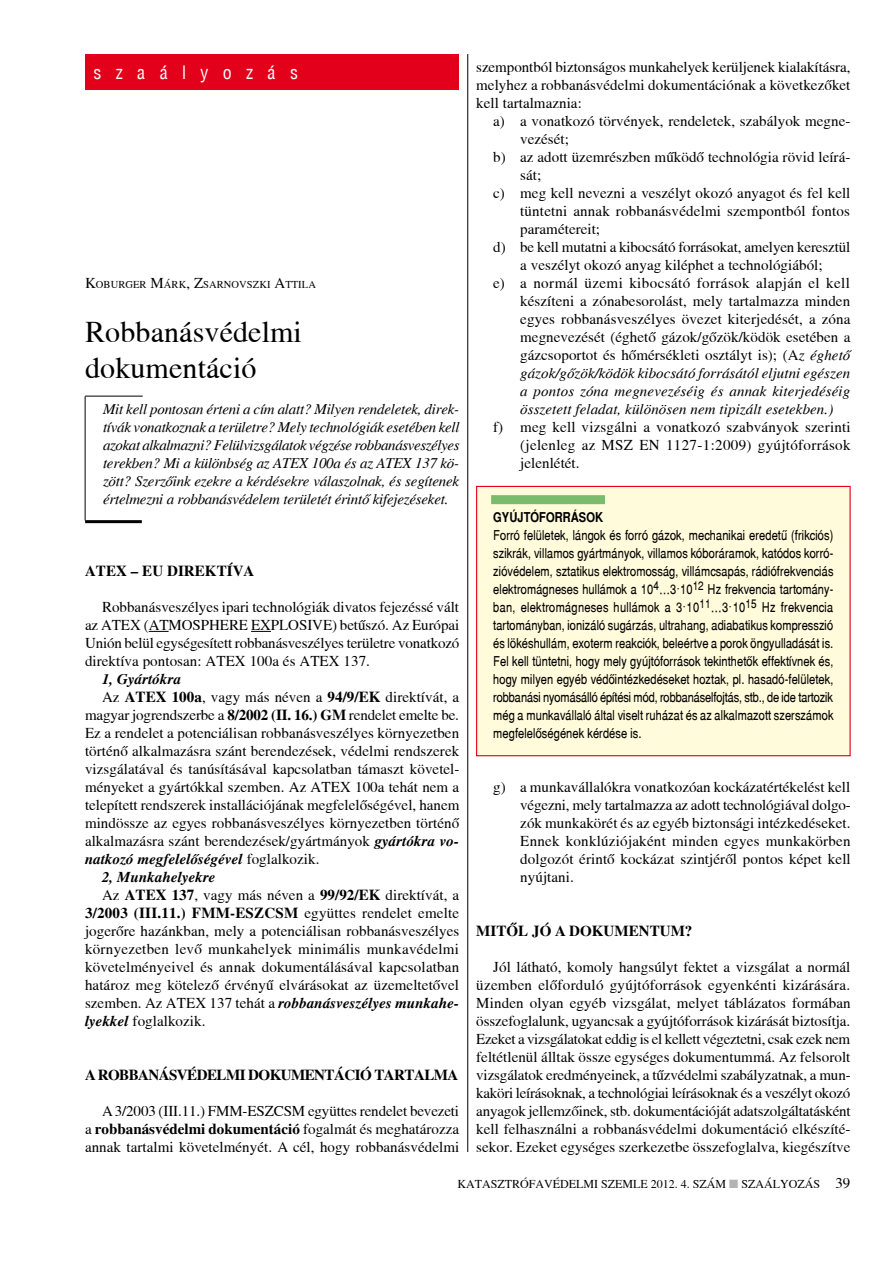
<style>
.page{position:relative;width:893px;height:1263px;background:#fff}
.page>*{position:absolute;margin:0;border:0;box-sizing:border-box;transform-origin:0 0}
.t1{font:30px/36px "Toronto";letter-spacing:.005em;color:#000}
.t2{font:18px "Switzerland Condensed";letter-spacing:.8em;color:#fff}
.t3{font:15px/18px "Toronto";letter-spacing:.005em;color:#000;text-align:justify}
.t4{font:italic 15px/18px "Toronto";color:#000;text-align:justify}
.t5{font:italic 700 15px/18px "Toronto";letter-spacing:.005em;color:#000}
.t6{font:700 15px/18px "Toronto";letter-spacing:.005em;color:#000}
.t7{font:15px "Toronto";letter-spacing:.03em;color:#000}
.t8{font:700 15px "Toronto";letter-spacing:-.035em;color:#000}
.t9{font:15px "Toronto";letter-spacing:.025em;color:#000}
.t10{font:13.5px/18px "Switzerland Narrow";letter-spacing:.005em;color:#000;text-align:justify}
.t11{font:700 13.5px "Switzerland Narrow";letter-spacing:.005em;color:#000}
.t12{font:12px "Toronto";color:#000}
.t13{font:10.5px "Toronto";letter-spacing:.005em;color:#000}
.s1{font-size:15px}
.s2{font-weight:400;font-style:normal}
.s3{font-style:normal}
.s4{font-weight:700}
.s5{font-weight:700;font-style:italic}
.s6{font-weight:400}
.s7{font-style:italic}
.s8{color:#b1b3b4}
</style>
<div class="page">
<hr style="left:467px;top:54px;width:1px;height:1098px;background:#000">
<div style="left:476px;top:486px;width:375px;height:270px;background:#fffbdb;border:1px solid #e2001a"></div>
<div style="left:85px;top:54px;width:374px;height:36px;background:#e2001a"></div>
<svg style="left:149px;top:631px;width:20px;height:1px"></svg>
<svg style="left:251px;top:631px;width:20px;height:1px"></svg>
<hr style="left:85px;top:396px;width:1px;height:124px;background:#000">
<hr style="left:85px;top:520px;width:57px;height:3px;background:#000">
<hr style="left:85px;top:396px;width:58px;height:1px;background:#000">
<div style="left:491px;top:495px;width:114px;height:9px;background:#7bbb6c"></div>
<p class="t2" style="left:94px;top:62px;width:206px">szaályozás</p>
<p class="t13" style="left:85px;top:279px;width:232px"><span class="s1">K</span>OBURGER <span class="s1">M</span>ÁRK<span class="s1">, Z</span>SARNOVSZKI <span class="s1">A</span>TTILA</p>
<h1 class="t1" style="left:85px;top:314px;width:218px">Robbanásvédelmi dokumentáció</h1>
<p class="t4" style="left:103px;top:400px;width:358px">Mit kell pontosan érteni a cím alatt? Milyen rendeletek, direk&shy;tívák vonatkoznak a területre? Mely technológiák esetében kell azokat alkalmazni? Felülvizsgálatok végzése robbanásveszélyes terekben? Mi a különbség az ATEX 100a és az ATEX 137 kö&shy;zött? Szerzőink ezekre a kérdésekre válaszolnak, és segítenek értelmezni a robbanásvédelem területét érintő kifejezéseket.</p>
<p class="t6" style="left:85px;top:562px;width:12px">ATE</p>
<p class="t6" style="left:116px;top:562px;width:140px">X – EU DIREKTÍVA</p>
<p class="t3" style="left:85px;top:598px;width:376px;text-indent:17px">Robbanásveszélyes ipari technológiák divatos fejezéssé vált az ATE</p>
<p class="t3" style="left:85px;top:616px;width:376px;text-indent:166px">EXPLOSIVE) betűszó. Az Európai Unión belül egységesített robbanásveszélyes területre vonatkozó direktíva pontosan: ATE</p>
<p class="t3" style="left:130px;top:616px;width:101px">X (ATMOSPHERE</p>
<p class="t3" style="left:235px;top:652px;width:76px">X 100a és ATE</p>
<p class="t3" style="left:329px;top:652px;width:43px">X 137.</p>
<p class="t5" style="left:102px;top:670px;width:81px">1, Gyártókra<br><span class="s2">Az</span> <span class="s3">ATE</span></p>
<p class="t3" style="left:85px;top:688px;width:376px;text-indent:71px"><span class="s4">X 100A</span>, vagy más néven a <span class="s4">94/9/EK</span> direktívát, a magyar jogrendszerbe a <span class="s4">8/2002 (II. 16.) GM</span> rendelet emelte be.<br>Ez a rendelet a potenciálisan robbanásveszélyes környezetben történő alkalmazásra szánt berendezések, védelmi rendszerek vizsgálatával és tanúsításával kapcsolatban támaszt követel&shy;ményeket a gyártókkal szemben. Az ATE</p>
<p class="t3" style="left:340px;top:778px;width:121px">X 100a tehát nem a</p>
<p class="t3" style="left:85px;top:796px;width:376px">telepített rendszerek installációjának megfelelőségével, hanem</p>
<p class="t3" style="left:85px;top:814px;width:376px">mindössze az egyes robbanásveszélyes környezetben történő</p>
<p class="t3" style="left:85px;top:832px;width:376px">alkalmazásra szánt berendezések/gyártmányok <span class="s5">gyártókra vo-</span></p>
<p class="t5" style="left:85px;top:850px;width:236px">natkozó megfelelőségével <span class="s2">foglalkozik.</span></p>
<p class="t5" style="left:102px;top:868px;width:115px">2, Munkahelyekre</p>
<p class="t6" style="left:102px;top:886px;width:34px"><span class="s6">Az</span> ATE</p>
<p class="t6" style="left:85px;top:886px;width:376px;text-indent:71px">X 137<span class="s6">, vagy más néven a</span> 99/92/EK <span class="s6">direktívát, a<br></span>3/2003 (III.11.) FMM-ESZ</p>
<p class="t3" style="left:85px;top:904px;width:376px;text-indent:179px"><span class="s4">CSM</span> együttes rendelet emelte jogerőre hazánkban, mely a potenciálisan robbanásveszélyes környezetben levő munkahelyek minimális munkavédelmi követelményeivel és annak dokumentálásával kapcsolatban határoz meg kötelező érvényű elvárásokat az üzemeltetővel szemben. Az ATE</p>
<p class="t5" style="left:85px;top:994px;width:376px;text-indent:110px"><span class="s2">X 137 tehát a</span> robbanásveszélyes munkahe&shy;lyekkel <span class="s2">foglalkozik.</span></p>
<p class="t8" style="left:85px;top:1066px;width:375px">A ROBBANÁSVÉDELMI DOKUMENTÁCIÓ TARTALMA</p>
<p class="t3" style="left:102px;top:1102px;width:119px">A 3/2003 (III.11.) FMM</p>
<p class="t3" style="left:85px;top:1102px;width:376px;text-indent:158px">-ESZCSM együttes rendelet bevezeti a <span class="s4">ROBBANÁSVÉDELMI DOKUMENTÁCIÓ</span> fogalmát és meghatározza annak tartalmi követelményét. A cél, hogy robbanásvédelmi</p>
<p class="t3" style="left:476px;top:58px;width:376px">szempontból biztonságos munkahelyek kerüljenek kialakításra, melyhez a robbanásvédelmi dokumentációnak a következőket kell tartalmaznia:</p>
<p class="t3" style="left:493px;top:112px;width:359px">a) a vonatkozó törvények, rendeletek, szabályok megne-</p>
<p class="t3" style="left:520px;top:130px;width:50px">vezését;</p>
<p class="t3" style="left:493px;top:148px;width:359px">b) az adott üzemrészben működő technológia rövid leírá-</p>
<p class="t3" style="left:520px;top:166px;width:23px">sát;</p>
<p class="t3" style="left:493px;top:184px;width:359px">c) meg kell nevezni a veszélyt okozó anyagot és fel kell</p>
<p class="t3" style="left:520px;top:202px;width:331px">tüntetni annak robbanásvédelmi szempontból fontos</p>
<p class="t3" style="left:520px;top:220px;width:81px">paramétereit;</p>
<p class="t3" style="left:493px;top:238px;width:359px">d) be kell mutatni a kibocsátó forrásokat, amelyen keresztül</p>
<p class="t3" style="left:520px;top:256px;width:304px">a veszélyt okozó anyag kiléphet a technológiából;</p>
<p class="t7" style="left:493px;top:275px;width:358px">e) a normál üzemi kibocsátó források alapján el kell</p>
<p class="t3" style="left:520px;top:292px;width:331px">készíteni a zónabesorolást, mely tartalmazza minden</p>
<p class="t3" style="left:520px;top:310px;width:332px">egyes robbanásveszélyes övezet kiterjedését, a zóna</p>
<p class="t3" style="left:520px;top:328px;width:332px">megnevezését (éghető gázok/gőzök/ködök esetében a</p>
<p class="t3" style="left:520px;top:346px;width:332px">gázcsoportot és hőmérsékleti osztályt is); (A<span class="s7">z éghető</span></p>
<p class="t4" style="left:520px;top:364px;width:331px">gázok/gőzök/ködök kibocsátó forrásától eljutni egészen</p>
<p class="t4" style="left:520px;top:382px;width:332px">a pontos zóna megnevezéséig és annak kiterjedéséig</p>
<p class="t4" style="left:520px;top:400px;width:315px">összetett feladat, különösen nem tipizált esetekben.)</p>
<p class="t3" style="left:520px;top:418px;width:332px;text-indent:-27px">f) meg kell vizsgálni a vonatkozó szabványok szerinti (jelenleg az MSZ</p>
<p class="t9" style="left:639px;top:437px;width:213px">EN 1127-1:2009) gyújtóforrások</p>
<p class="t3" style="left:520px;top:454px;width:61px">jelenlétét.</p>
<p class="t11" style="left:493px;top:509px;width:111px">GYÚJTÓFORRÁSOK</p>
<p class="t10" style="left:493px;top:526px;width:342px">Forró felületek, lángok és forró gázok, mechanikai eredetű (frikciós) szikrák, villamos gyártmányok, villamos kóboráramok, katódos korró&shy;zióvédelem, sztatikus elektromosság, villámcsapás, rádiófrekvenciás elektromágneses hullámok a 10<sup>4</sup>…3·10<sup>12</sup> Hz frekvencia tartomány&shy;ban, elektromágneses hullámok a 3·10<sup>11</sup>…3·10<sup>15</sup> Hz frekvencia tartományban, ionizáló sugárzás, ultrahang, adiabatikus kompresszió és lökéshullám, exoterm reakciók, beleértve a porok öngyulladását is.<br>Fel kell tüntetni, hogy mely gyújtóforrások tekinthetők effektívnek és, hogy milyen egyéb védőintézkedéseket hoztak, pl. hasadó-felületek, robbanási nyomásálló építési mód, robbanáselfojtás, stb., de ide tartozik még a munkavállaló által viselt ruházat és az alkalmazott szerszámok megfelelőségének kérdése is.</p>
<p class="t3" style="left:520px;top:778px;width:332px;text-indent:-27px">g) a munkavállalókra vonatkozóan kockázatértékelést kell végezni, mely tartalmazza az adott technológiával dolgo&shy;zók munkakörét és az egyéb biztonsági intézkedéseket.<br>Ennek konklúziójaként minden egyes munkakörben dolgozót érintő kockázat szintjéről pontos képet kell nyújtani.</p>
<p class="t6" style="left:476px;top:922px;width:218px">MITŐL JÓ A DOKUMENTUM?</p>
<p class="t3" style="left:476px;top:958px;width:376px;text-indent:17px">Jól látható, komoly hangsúlyt fektet a vizsgálat a normál üzemben előforduló gyújtóforrások egyenkénti kizárására.<br>Minden olyan egyéb vizsgálat, melyet táblázatos formában összefoglalunk, ugyancsak a gyújtóforrások kizárását biztosítja.<br>Ezeket a vizsgálatokat eddig is el kellett végeztetni, csak ezek nem feltétlenül álltak össze egységes dokumentummá. Az felsorolt vizsgálatok eredményeinek, a tűzvédelmi szabályzatnak, a mun&shy;kaköri leírásoknak, a technológiai leírásoknak és a veszélyt okozó anyagok jellemzőinek, stb. dokumentációját adatszolgáltatásként kell felhasználni a robbanásvédelmi dokumentáció elkészíté&shy;sekor. Ezeket egységes szerkezetbe összefoglalva, kiegészítve</p>
<p class="t12" style="left:457px;top:1177px;width:289px">katasztrófavédelmi szemle 2012. 4. szám <span class="s8">■</span> SZAÁL</p>
<p class="t12" style="left:780px;top:1177px;width:24px">YOZÁS</p>
<p class="t3" style="left:835px;top:1174px;width:16px">39</p>
</div>
